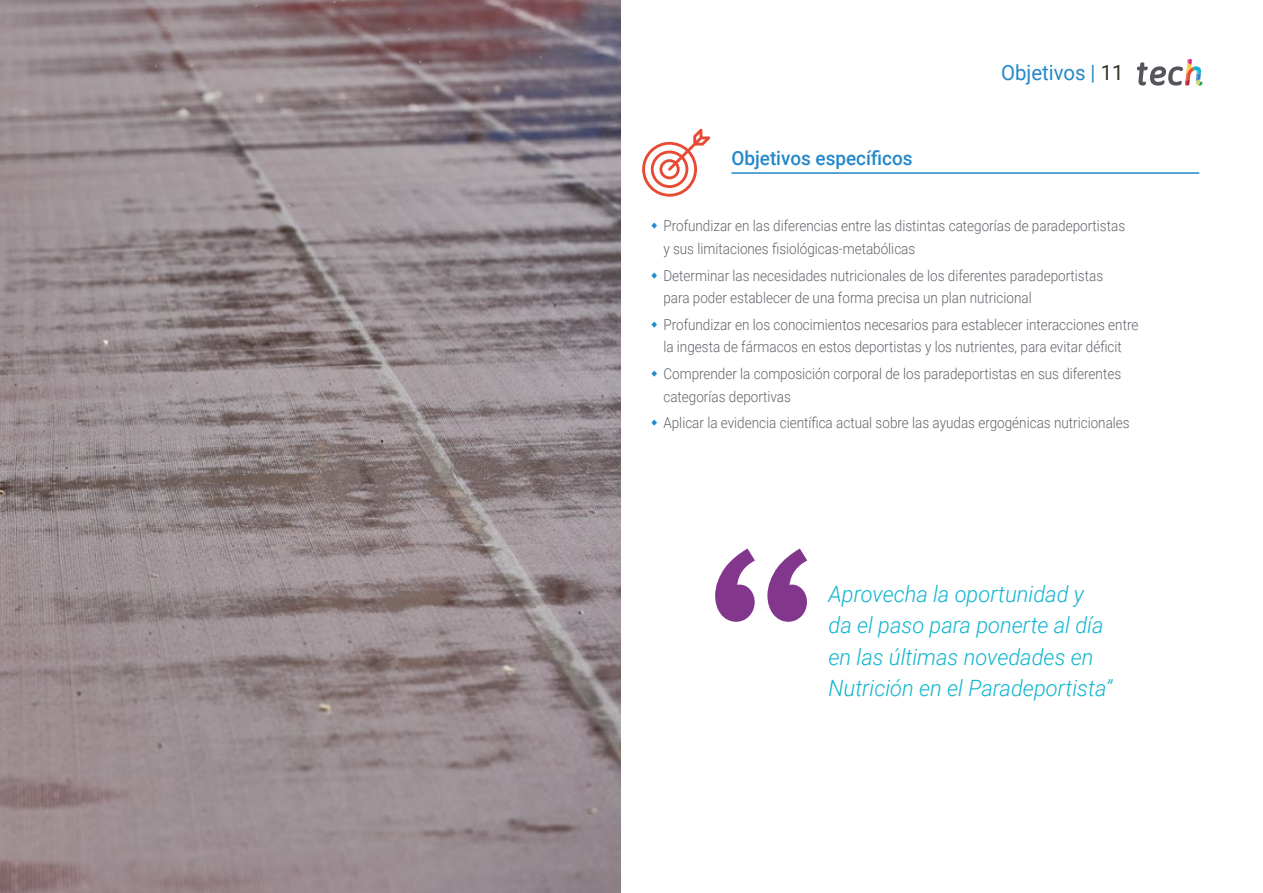
<style>
.page{position:relative;width:1263px;height:893px;background:#fff}
.page>*{position:absolute;margin:0;border:0;box-sizing:border-box;transform-origin:0 0}
.t1{font:italic 300 22.5px/31.5px "Roboto";color:#0fb6cf}
.t2{font:21px "Roboto";color:#2488c9}
.t3{font:500 19.5px "Roboto";color:#2488c9}
.t4{font:300 15px/22.5px "Roboto";color:#61646a;scale:.9 1}
.s1{color:#312e20}
</style>
<div class="page">
<img style="left:0;top:0;width:621px;height:893px">
<svg style="left:1137px;top:59px;width:65px;height:27px"></svg>
<svg style="left:715px;top:549px;width:92px;height:73px"></svg>
<svg style="left:642px;top:129px;width:68px;height:68px"></svg>
<hr style="left:731px;top:173px;width:468px;height:1px;background:#2488c9">
<h3 class="t3" style="left:731px;top:144px;width:183px">Objetivos específicos</h3>
<h2 class="t2" style="left:1001px;top:57px;width:124px">Objetivos | <span class="s1">11</span></h2>
<p class="t4" style="left:663px;top:214px;width:515px">Profundizar en las diferencias entre las distintas categorías de paradeportistas y sus limitaciones fisiológicas-metabólicas</p>
<p class="t4" style="left:663px;top:263px;width:490px">Determinar las necesidades nutricionales de los diferentes paradeportistas para poder establecer de una forma precisa un plan nutricional</p>
<p class="t4" style="left:663px;top:313px;width:529px">Profundizar en los conocimientos necesarios para establecer interacciones entre la ingesta de fármacos en estos deportistas y los nutrientes, para evitar déficit</p>
<p class="t4" style="left:663px;top:362px;width:510px">Comprender la composición corporal de los paradeportistas en sus diferentes categorías deportivas</p>
<p class="t4" style="left:663px;top:411px;width:520px">Aplicar la evidencia científica actual sobre las ayudas ergogénicas nutricionales</p>
<h1 class="t1" style="left:828px;top:577px;width:285px">Aprovecha la oportunidad y da el paso para ponerte al día en las últimas novedades en<br>Nutrición en el Paradeportista”</h1>
</div>
